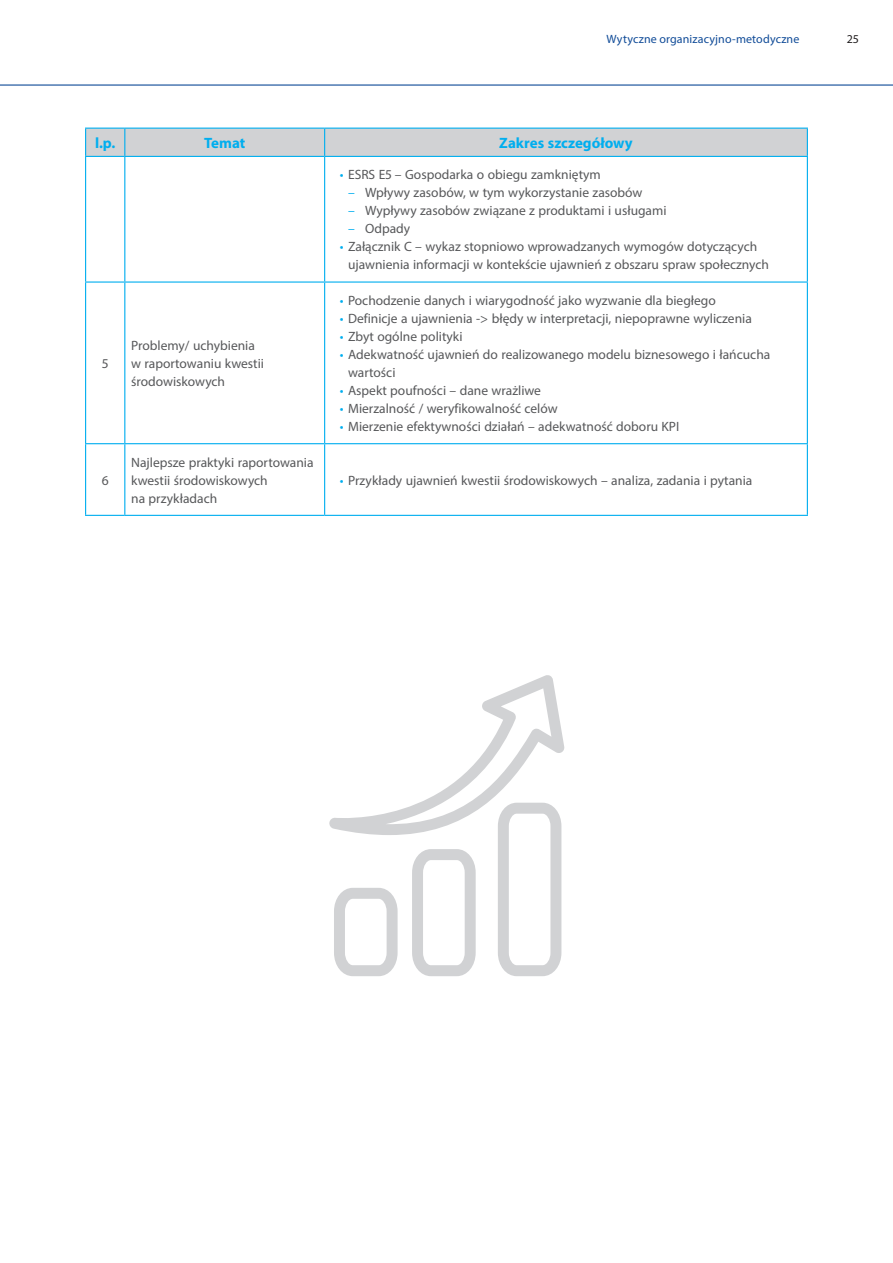
<style>
.page{position:relative;width:893px;height:1263px;background:#fff}
.page>*{position:absolute;margin:0;border:0;box-sizing:border-box;transform-origin:0 0}
.t1{font:700 15px "Myriad Pro";color:#00aeef}
.t2{font:13.5px/18px "Myriad Pro";color:#57585a}
.t3{font:12px "Myriad Pro";letter-spacing:.01em;color:#114c98}
.t4{font:12px "Myriad Pro";color:#231f20}
.s1{color:#00aeef}
</style>
<div class="page">
<hr style="left:0;top:84px;width:893px;height:2px;background:#114c98">
<hr style="left:124px;top:157px;width:1px;height:124px;background:#00aeef">
<hr style="left:324px;top:157px;width:1px;height:124px;background:#00aeef">
<hr style="left:85px;top:281px;width:40px;height:2px;background:#00aeef">
<hr style="left:125px;top:281px;width:200px;height:2px;background:#00aeef">
<hr style="left:124px;top:283px;width:1px;height:160px;background:#00aeef">
<hr style="left:325px;top:281px;width:483px;height:2px;background:#00aeef">
<hr style="left:324px;top:283px;width:1px;height:160px;background:#00aeef">
<hr style="left:85px;top:443px;width:40px;height:1px;background:#00aeef">
<hr style="left:125px;top:443px;width:200px;height:1px;background:#00aeef">
<hr style="left:124px;top:444px;width:1px;height:71px;background:#00aeef">
<hr style="left:325px;top:443px;width:483px;height:1px;background:#00aeef">
<hr style="left:324px;top:444px;width:1px;height:71px;background:#00aeef">
<hr style="left:85px;top:157px;width:1px;height:124px;background:#00aeef">
<hr style="left:807px;top:157px;width:1px;height:124px;background:#00aeef">
<hr style="left:85px;top:283px;width:1px;height:160px;background:#00aeef">
<hr style="left:807px;top:283px;width:1px;height:160px;background:#00aeef">
<hr style="left:85px;top:444px;width:1px;height:71px;background:#00aeef">
<hr style="left:807px;top:444px;width:1px;height:71px;background:#00aeef">
<hr style="left:85px;top:515px;width:40px;height:1px;background:#00aeef">
<hr style="left:125px;top:515px;width:200px;height:1px;background:#00aeef">
<hr style="left:325px;top:515px;width:483px;height:1px;background:#00aeef">
<svg style="left:85px;top:128px;width:723px;height:28px;background:#c9d0d5"></svg>
<hr style="left:85px;top:156px;width:40px;height:1px;background:#00aeef">
<hr style="left:125px;top:156px;width:200px;height:1px;background:#00aeef">
<hr style="left:325px;top:156px;width:483px;height:1px;background:#00aeef">
<svg style="left:329px;top:675px;width:236px;height:301px"></svg>
<p class="t3" style="left:607px;top:31px;width:194px">Wytyczne organizacyjno-metodyczne</p>
<p class="t4" style="left:847px;top:31px;width:14px">25</p>
<p class="t1" style="left:95px;top:133px;width:22px">l.p.</p>
<p class="t1" style="left:204px;top:133px;width:43px">Temat</p>
<p class="t1" style="left:499px;top:133px;width:135px">Zakres szczegółowy</p>
<p class="t2" style="left:340px;top:166px;width:262px"><span class="s1">•</span> ESRS E5 – Gospodarka o obiegu zamkniętym</p>
<p class="t2" style="left:348px;top:184px;width:296px"><span class="s1">–</span> Wpływy zasobów, w tym wykorzystanie zasobów</p>
<p class="t2" style="left:348px;top:202px;width:320px"><span class="s1">–</span> Wypływy zasobów związane z produktami i usługami</p>
<p class="t2" style="left:348px;top:220px;width:64px"><span class="s1">–</span> Odpady</p>
<p class="t2" style="left:348px;top:238px;width:422px;text-indent:-8px"><span class="s1">•</span> Załącznik C – wykaz stopniowo wprowadzanych wymogów dotyczących ujawnienia informacji w kontekście ujawnień z obszaru spraw społecznych</p>
<p class="t2" style="left:102px;top:354px;width:8px">5</p>
<p class="t2" style="left:131px;top:336px;width:134px">Problemy/ uchybienia w raportowaniu kwestii środowiskowych</p>
<p class="t2" style="left:102px;top:471px;width:8px">6</p>
<p class="t2" style="left:131px;top:453px;width:184px">Najlepsze praktyki raportowania kwestii środowiskowych<br>na przykładach</p>
<p class="t2" style="left:340px;top:291px;width:377px"><span class="s1">•</span> Pochodzenie danych i wiarygodność jako wyzwanie dla biegłego</p>
<p class="t2" style="left:340px;top:309px;width:413px"><span class="s1">•</span> Definicje a ujawnienia -&gt; błędy w interpretacji, niepoprawne wyliczenia</p>
<p class="t2" style="left:340px;top:327px;width:124px"><span class="s1">•</span> Zbyt ogólne polityki</p>
<p class="t2" style="left:348px;top:345px;width:424px;text-indent:-8px"><span class="s1">•</span> Adekwatność ujawnień do realizowanego modelu biznesowego i łańcucha wartości</p>
<p class="t2" style="left:340px;top:381px;width:203px"><span class="s1">•</span> Aspekt poufności – dane wrażliwe</p>
<p class="t2" style="left:340px;top:399px;width:219px"><span class="s1">•</span> Mierzalność / weryfikowalność celów</p>
<p class="t2" style="left:340px;top:417px;width:341px"><span class="s1">•</span> Mierzenie efektywności działań – adekwatność doboru KPI</p>
<p class="t2" style="left:340px;top:471px;width:414px"><span class="s1">•</span> Przykłady ujawnień kwestii środowiskowych – analiza, zadania i pytania</p>
</div>
